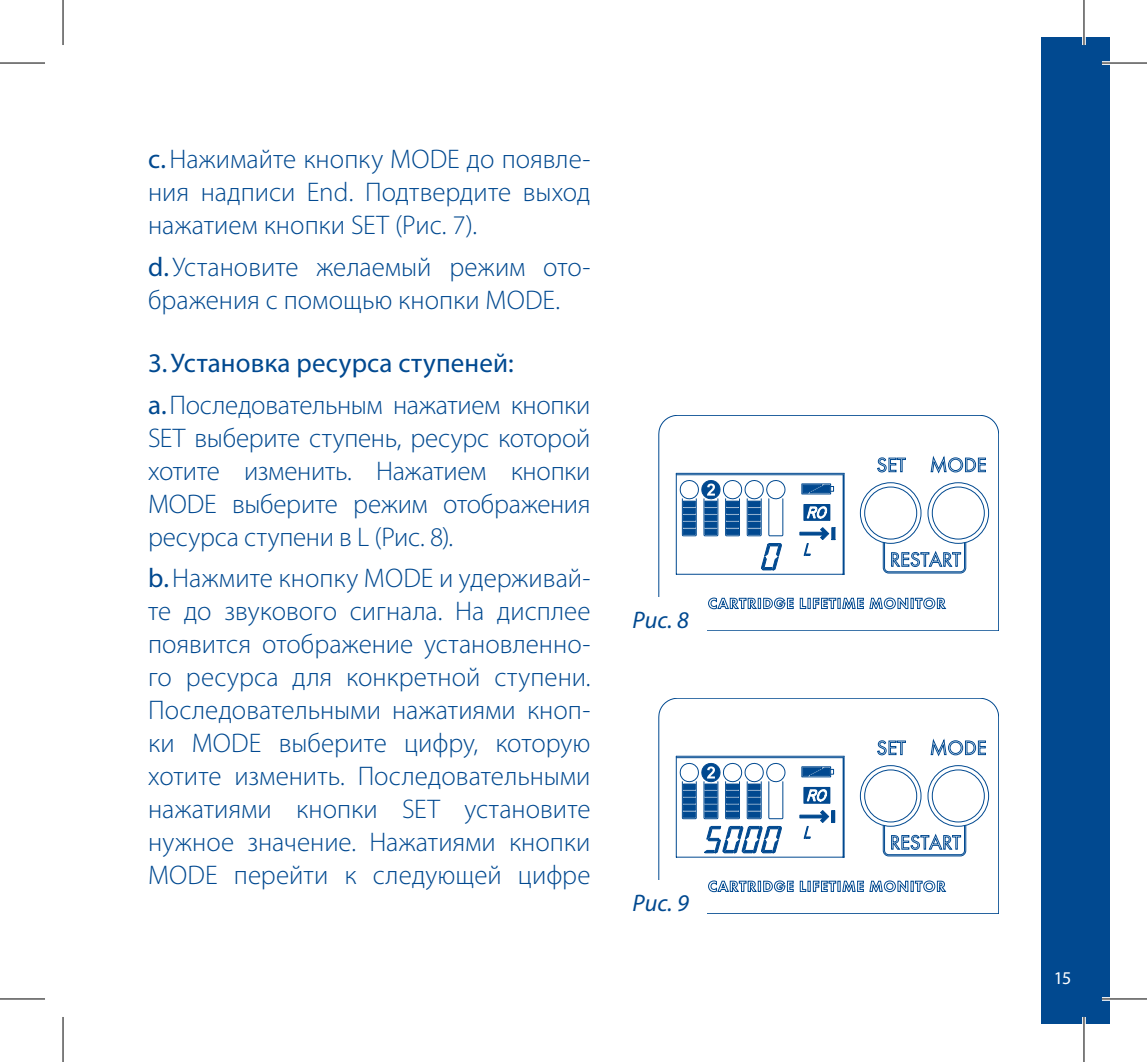
<style>
.page{position:relative;width:1147px;height:1062px;background:#fff}
.page>*{position:absolute;margin:0;border:0;box-sizing:border-box;transform-origin:0 0}
.reg{font:300 27px/33px "Myriad Pro";color:#014990;text-align:justify}
.Sub_Header{font:27px "Myriad Pro";letter-spacing:.005em;color:#014990}
.additional{font:italic 24px "Myriad Pro";color:#014990}
.t1{font:18px "Myriad Pro";color:#fff}
.s1{font-weight:400}
</style>
<div class="page">
<div style="left:1041px;top:37px;width:68px;height:987px;background:#014990"></div>
<svg style="left:658px;top:415px;width:340px;height:216px"></svg>
<svg style="left:679px;top:455px;width:310px;height:154px"></svg>
<svg style="left:658px;top:698px;width:340px;height:195px"></svg>
<svg style="left:679px;top:738px;width:310px;height:154px"></svg>
<div style="left:614px;top:597px;width:92px;height:44px;background:#fff"></div>
<div style="left:614px;top:880px;width:92px;height:44px;background:#fff"></div>
<svg style="left:1102px;top:61px;width:8px;height:4px"></svg>
<hr style="left:1101px;top:997px;width:45px;height:3px;background:#fff">
<hr style="left:1082px;top:0;width:3px;height:45px;background:#fff">
<hr style="left:1082px;top:1016px;width:3px;height:45px;background:#fff">
<hr style="left:0;top:62px;width:45px;height:2px;background:#000">
<hr style="left:1101px;top:62px;width:45px;height:2px;background:#000">
<hr style="left:0;top:998px;width:45px;height:1px;background:#000">
<hr style="left:1101px;top:998px;width:45px;height:1px;background:#000">
<hr style="left:62px;top:0;width:2px;height:45px;background:#000">
<hr style="left:62px;top:1016px;width:2px;height:45px;background:#000">
<hr style="left:1083px;top:0;width:1px;height:45px;background:#000">
<hr style="left:1083px;top:1016px;width:1px;height:45px;background:#000">
<p class="reg" style="left:148px;top:143px;width:444px"><span class="s1">c.</span>Нажимайте кнопку MODE до появле&shy;ния надписи End. Подтвердите выход нажатием кнопки SET (Рис. 7).</p>
<p class="reg" style="left:148px;top:250px;width:444px"><span class="s1">d.</span> Установите желаемый режим ото&shy;бражения с помощью кнопки MODE.</p>
<p class="Sub_Header" style="left:148px;top:346px;width:367px">3.Установка ресурса ступеней:</p>
<p class="reg" style="left:148px;top:388px;width:444px"><span class="s1">a.</span>Последовательным нажатием кнопки SET выберите ступень, ресурс которой хотите изменить. Нажатием кнопки MODE выберите режим отображения ресурса ступени в L (Рис. 8).</p>
<p class="reg" style="left:148px;top:561px;width:444px"><span class="s1">b.</span>Нажмите кнопку MODE и удерживай&shy;те до звукового сигнала. На дисплее появится отображение установленно&shy;го ресурса для конкретной ступени.<br>Последовательными нажатиями кноп&shy;ки MODE выберите цифру, которую хотите изменить. Последовательными нажатиями кнопки SET установите нужное значение. Нажатиями кнопки MODE перейти к следующей цифре</p>
<p class="additional" style="left:632px;top:605px;width:58px">Рис. 8</p>
<p class="additional" style="left:632px;top:888px;width:58px">Рис. 9</p>
<p class="t1" style="left:1053px;top:967px;width:19px">15</p>
</div>
